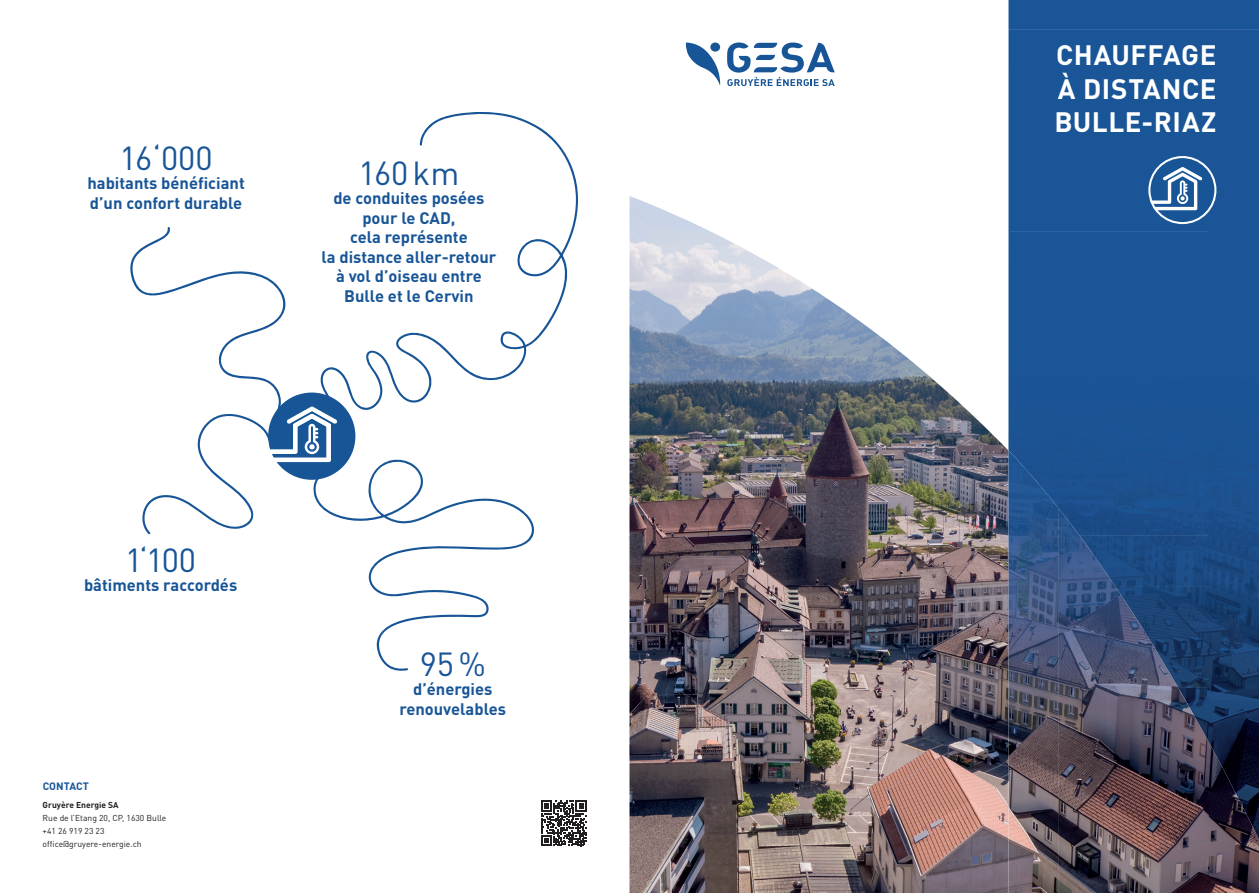
<style>
.page{position:relative;width:1259px;height:893px;background:#fff}
.page>*{position:absolute;margin:0;border:0;box-sizing:border-box;transform-origin:0 0}
.t1{font:33px "DINOT";color:#185597}
.t2{font:700 27.75px/33.8px "DIN";letter-spacing:.015em;color:#fff;text-align:justify}
.t3{font:700 16.5px/19.5px "DINOT";color:#185597;text-align:center}
.t4{font:700 10.65px "DINOT";color:#185597}
.t5{font:8.55px/12.8px "DINOT";color:#231f20}
.t6{font:700 8.55px "DINOT";color:#231f20}
</style>
<div class="page">
<img style="left:629px;top:196px;width:379px;height:697px">
<img style="left:1008px;top:536px;width:50px;height:357px">
<img style="left:1058px;top:536px;width:50px;height:357px">
<img style="left:1108px;top:586px;width:50px;height:307px">
<img style="left:1158px;top:688px;width:50px;height:205px">
<img style="left:1208px;top:839px;width:51px;height:54px">
<div style="left:1008px;top:0;width:251px;height:29px;background:#195597"></div>
<img style="left:1008px;top:29px;width:200px;height:507px">
<img style="left:1208px;top:29px;width:51px;height:810px">
<img style="left:1079px;top:535px;width:130px;height:51px">
<img style="left:1115px;top:586px;width:94px;height:102px">
<img style="left:1178px;top:687px;width:31px;height:56px">
<svg style="left:727px;top:43px;width:107px;height:43px"></svg>
<svg style="left:686px;top:43px;width:34px;height:43px"></svg>
<div style="left:710px;top:43px;width:10px;height:9px;background:#185597;border-radius:50%"></div>
<svg style="left:1148px;top:156px;width:68px;height:68px"></svg>
<div style="left:1148px;top:156px;width:68px;height:68px;border:2px solid #fff;border-radius:50%"></div>
<svg style="left:541px;top:801px;width:45px;height:45px"></svg>
<svg style="left:355px;top:459px;width:179px;height:212px"></svg>
<svg style="left:355px;top:112px;width:223px;height:298px"></svg>
<svg style="left:130px;top:227px;width:225px;height:308px"></svg>
<h1 class="t1" style="left:119px;top:137px;width:95px">16‘000</h1>
<p class="t3" style="left:87px;top:173px;width:159px;text-align:left">habitants bénéficiant d’un confort durable</p>
<h1 class="t1" style="left:358px;top:152px;width:102px">160km</h1>
<p class="t3" style="left:321px;top:188px;width:176px">de conduites posées pour le CAD,<br>cela représente<br>la distance aller-retour à vol d’oiseau entre<br>Bulle et le Cervin</p>
<h1 class="t1" style="left:125px;top:539px;width:72px">1‘100</h1>
<p class="t3" style="left:84px;top:575px;width:155px">bâtiments raccordés</p>
<p class="t4" style="left:43px;top:779px;width:48px">CONTACT</p>
<p class="t6" style="left:43px;top:799px;width:77px">Gruyère Energie SA</p>
<p class="t5" style="left:43px;top:811px;width:125px">Rue de l’Etang 20, CP, 1630 Bulle +41 26 919 23 23 office@gruyere-energie.ch</p>
<h1 class="t1" style="left:420px;top:643px;width:68px">95 %</h1>
<p class="t3" style="left:399px;top:679px;width:108px">d’énergies renouvelables</p>
<h2 class="t2" style="left:1054px;top:37px;width:164px">CHAUFFAGE À DISTANCE BULLE-RIAZ</h2>
</div>
